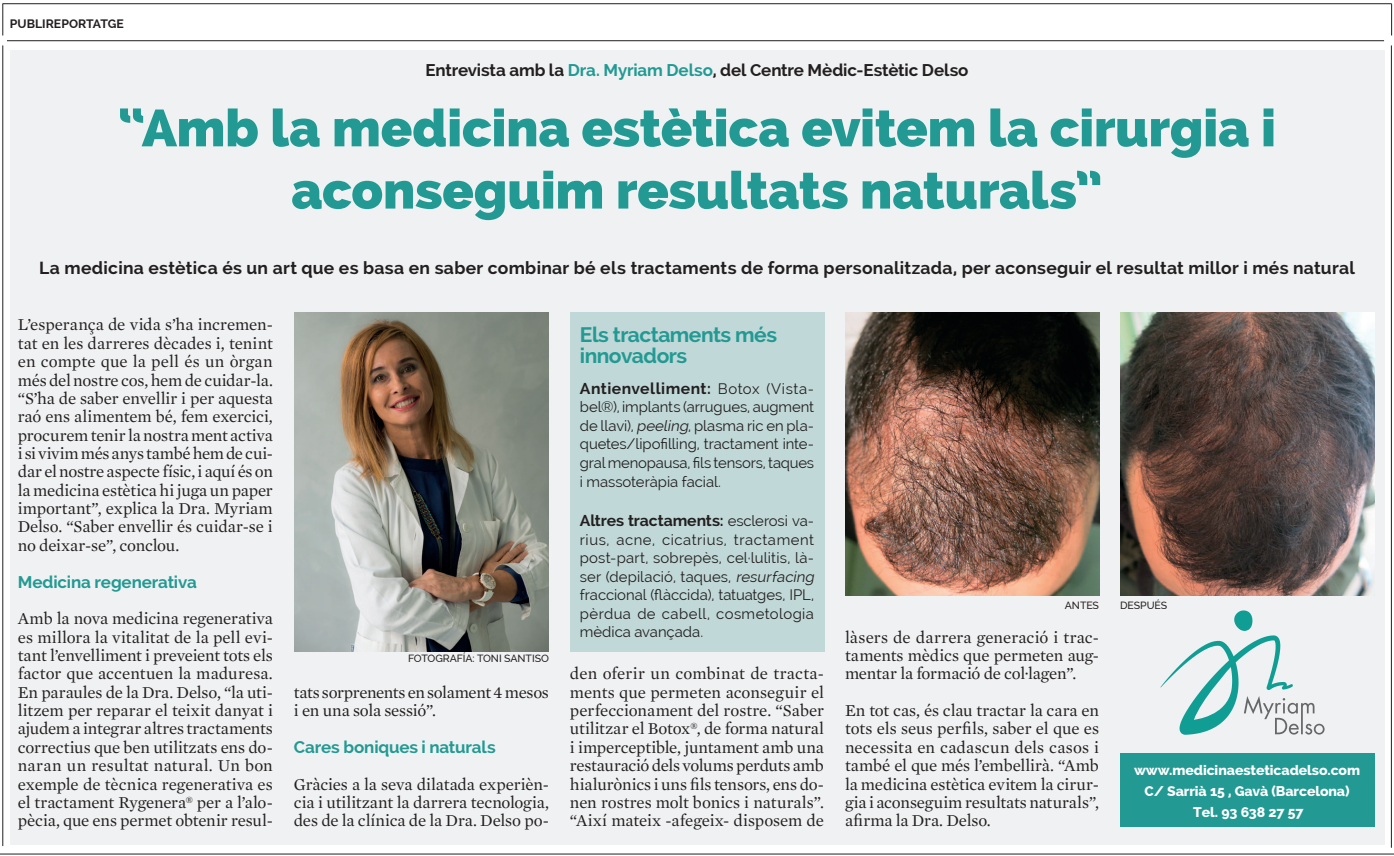
<style>
.page{position:relative;width:1394px;height:856px;background:#fff}
.page>*{position:absolute;margin:0;border:0;box-sizing:border-box;transform-origin:0 0}
.TITULAR{font:800 51.8px/62.1px "Raleway";letter-spacing:-.005em;color:#229a93;text-align:center}
.DESPIECE_Blanco__Tít{font:700 21px/21px "Raleway";letter-spacing:-.025em;color:#229a93}
.ENTRADETA{font:700 17.5px "Raleway";letter-spacing:.015em;color:#231f20}
._2012_TEXTO{font:16.97px/18.4px "Mercury Text";letter-spacing:-.01em;color:#231f20;text-align:justify}
.PREGUNTES{font:700 16.97px "Raleway";letter-spacing:-.01em;color:#231f20}
.PREGUNTES-2{font:700 16.97px "Raleway";letter-spacing:-.01em;color:#229a93}
.DESPIECE_contenido{font:700 15.75px "Raleway";letter-spacing:-.01em;color:#231f20}
.DESPIECE_contenido-2{font:700 15.75px "Raleway";letter-spacing:.03em;color:#231f20}
.DESPIECE_contenido-3{font:14.88px/18.6px "Raleway";letter-spacing:.005em;color:#231f20;text-align:justify}
.DADES{font:800 14px "Raleway";letter-spacing:-.005em;color:#fff}
.t1{font:700 12.25px "Raleway";color:#231f20}
.DADES-2{font:500 10.5px "Raleway";letter-spacing:-.005em;color:#231f20}
.s1{color:#229a93}
.s2{font-weight:400;font-size:14.88px}
.s3{font-style:italic}
</style>
<div class="page">
<div style="left:10px;top:50px;width:1374px;height:794px;background:#f0f1f2"></div>
<div style="left:1120px;top:753px;width:254px;height:73px;background:#229a93"></div>
<div style="left:570px;top:312px;width:254px;height:339px;background:#c0d8d7"></div>
<svg style="left:1160px;top:610px;width:165px;height:125px"></svg>
<img style="left:295px;top:312px;width:254px;height:339px">
<img style="left:845px;top:312px;width:254px;height:284px">
<img style="left:1120px;top:312px;width:254px;height:284px">
<hr style="left:7px;top:40px;width:1377px;height:1px;background:#231f20">
<hr style="left:3px;top:3px;width:1389px;height:1px;background:#231f20">
<hr style="left:2px;top:4px;width:1px;height:32px;background:#231f20">
<hr style="left:0;top:853px;width:1394px;height:1px;background:#231f20">
<hr style="left:2px;top:45px;width:1px;height:801px;background:#231f20">
<hr style="left:1391px;top:45px;width:1px;height:802px;background:#231f20">
<hr style="left:1391px;top:4px;width:1px;height:32px;background:#231f20">
<p class="t1" style="left:10px;top:17px;width:116px">PUBLIREPORTATGE</p>
<p class="PREGUNTES" style="left:425px;top:60px;width:544px">Entrevista amb la <span class="s1">Dra. Myriam Delso</span>, del Centre Mèdic-Estètic Delso</p>
<p class="TITULAR" style="left:118px;top:97px;width:1159px">“Amb la medicina estètica evitem la cirurgia i aconseguim resultats naturals”</p>
<p class="ENTRADETA" style="left:39px;top:257px;width:1317px">La medicina estètica és un art que es basa en saber combinar bé els tractaments de forma personalitzada, per aconseguir el resultat millor i més natural</p>
<p class="_2012_TEXTO" style="left:18px;top:316px;width:257px">L’esperança de vida s’ha incremen&shy;tat en les darreres dècades i, tenint en compte que la pell és un òrgan més del nostre cos, hem de cuidar-la. “S’ha de saber envellir i per aquesta raó ens alimentem bé, fem exercici, procurem tenir la nostra ment activa i si vivim més anys també hem de cui&shy;dar el nostre aspecte físic, i aquí és on la medicina estètica hi juga un paper important”, explica la Dra. Myriam Delso. “Saber envellir és cuidar-se i no deixar-se”, conclou.</p>
<p class="PREGUNTES-2" style="left:18px;top:572px;width:181px">Medicina regenerativa</p>
<p class="_2012_TEXTO" style="left:18px;top:609px;width:257px">Amb la nova medicina regenerativa es millora la vitalitat de la pell evi&shy;tant l’envelliment i preveient tots els factor que accentuen la maduresa.<br>En paraules de la Dra. Delso, “la uti&shy;litzem per reparar el teixit danyat i ajudem a integrar altres tractaments correctius que ben utilitzats ens do&shy;naran un resultat natural. Un bon exemple de tècnica regenerativa es el tractament Rygenera® per a l’alo&shy;pècia, que ens permet obtenir resul-</p>
<p class="DADES-2" style="left:408px;top:652px;width:142px">FOTOGRAFÍA: TONI SANTISO</p>
<p class="_2012_TEXTO" style="left:294px;top:683px;width:257px">tats sorprenents en solament 4 mesos i en una sola sessió”.</p>
<p class="PREGUNTES-2" style="left:294px;top:737px;width:203px">Cares boniques i naturals</p>
<p class="_2012_TEXTO" style="left:294px;top:774px;width:257px">Gràcies a la seva dilatada experièn&shy;cia i utilitzant la darrera tecnologia, des de la clínica de la Dra. Delso po-</p>
<p class="DESPIECE_Blanco__Tít" style="left:580px;top:324px;width:199px">Els tractaments més innovadors</p>
<p class="DESPIECE_contenido-2" style="left:580px;top:379px;width:236px">Antienvelliment: <span class="s2">Botox (Vista-</span></p>
<p class="DESPIECE_contenido-3" style="left:580px;top:398px;width:236px">bel®), implants (arrugues, augment de llavi), <span class="s3">peeling</span>, plasma ric en pla&shy;quetes/lipofilling, tractament inte&shy;gral menopausa, fils tensors, taques i massoteràpia facial.</p>
<p class="DESPIECE_contenido" style="left:580px;top:511px;width:236px">Altres tractaments: <span class="s2">esclerosi va-</span></p>
<p class="DESPIECE_contenido-3" style="left:580px;top:530px;width:239px;text-align:left">rius, acne, cicatrius, tractament post-part, sobrepès, cel·lulitis, là&shy;ser (depilació, taques, <span class="s3">resurfacing </span>fraccional (flàccida), tatuatges, IPL, pèrdua de cabell, cosmetologia mèdica avançada.</p>
<p class="_2012_TEXTO" style="left:570px;top:664px;width:256px">den oferir un combinat de tracta&shy;ments que permeten aconseguir el perfeccionament del rostre. “Saber utilitzar el Botox®, de forma natural i imperceptible, juntament amb una restauració dels volums perduts amb hialurònics i uns fils tensors, ens do&shy;nen rostres molt bonics i naturals”. “Així mateix -afegeix- disposem de</p>
<p class="DADES-2" style="left:1065px;top:599px;width:36px">ANTES</p>
<p class="DADES-2" style="left:1120px;top:599px;width:49px">DESPUÉS</p>
<p class="_2012_TEXTO" style="left:845px;top:628px;width:256px">làsers de darrera generació i trac&shy;taments mèdics que permeten aug&shy;mentar la formació de col·lagen”.</p>
<p class="_2012_TEXTO" style="left:845px;top:701px;width:256px">En tot cas, és clau tractar la cara en tots els seus perfils, saber el que es necessita en cadascun dels casos i també el que més l’embellirà. “Amb la medicina estètica evitem la cirur&shy;gia i aconseguim resultats naturals”, afirma la Dra. Delso.</p>
<p class="DADES" style="left:1134px;top:762px;width:228px">www.medicinaesteticadelso.com</p>
<p class="DADES" style="left:1145px;top:783px;width:207px">C/ Sarrià 15 , Gavà (Barcelona)</p>
<p class="DADES" style="left:1193px;top:804px;width:112px">Tel. 93 638 27 57</p>
</div>
